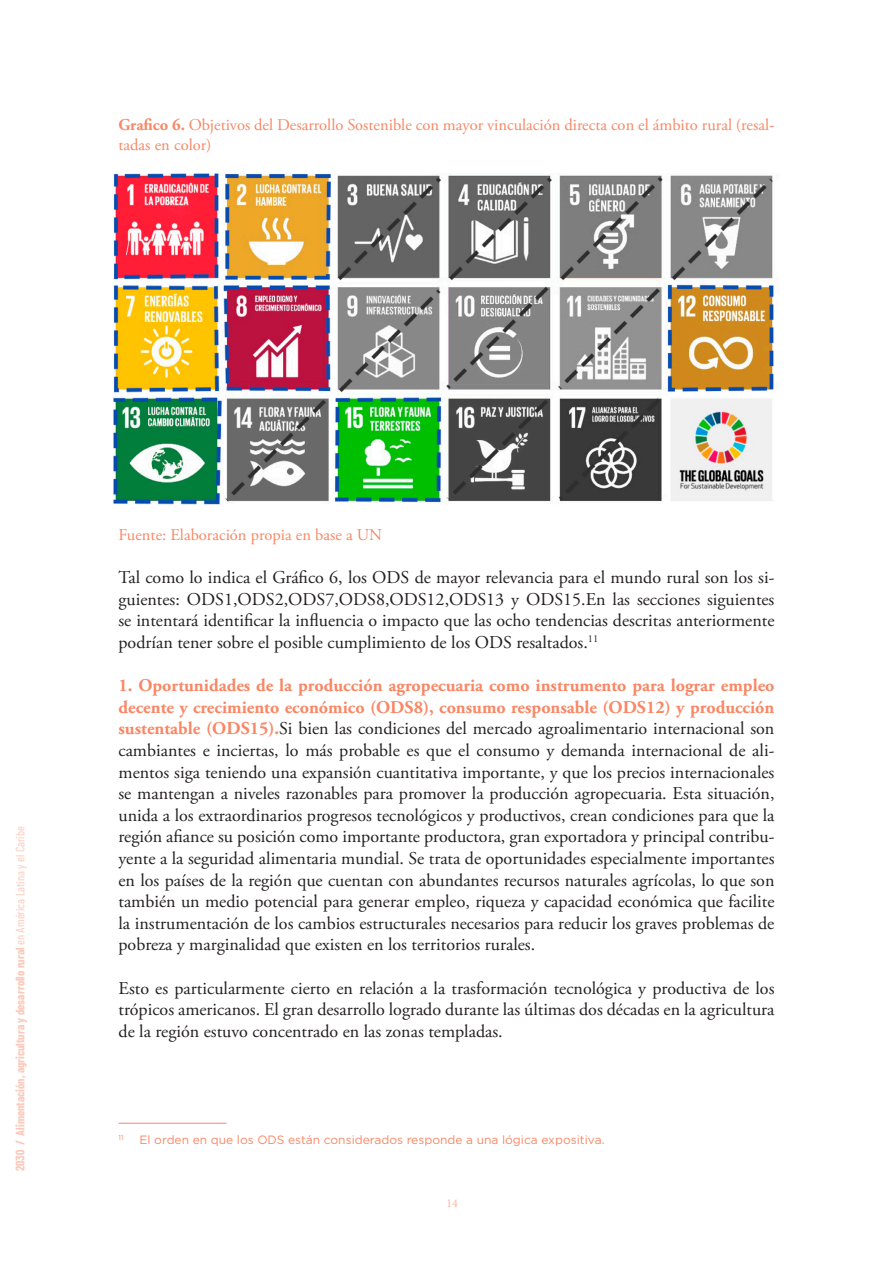
<style>
.page{position:relative;width:893px;height:1263px;background:#fff}
.page>*{position:absolute;margin:0;border:0;box-sizing:border-box;transform-origin:0 0}
.TEXTO_GENERAL{font:18px/21.6px "Adobe Garamond Pro";color:#231f20;text-align:justify}
.FIGURAS___FUENTES{font:16.5px/19.5px "Adobe Garamond Pro";color:#f98765}
.t1{font:700 12px "Barlow Condensed";color:#fcc9ba}
.PIE_DE_PAGINA{font:12px "Gotham";color:#f98765}
.t2{font:12px "Minion Pro";color:#fbb7a3}
.PIE_DE_PAGINA-2{font:7.05px "Gotham";color:#f98765}
.s1{font-weight:700}
.s2{font-weight:400}
.s3{font-weight:700;color:#f98765}
</style>
<div class="page">
<hr style="left:118px;top:1123px;width:108px;height:1px;background:#f98765">
<img style="left:114px;top:173px;width:664px;height:332px">
<p class="FIGURAS___FUENTES" style="left:118px;top:116px;width:657px"><span class="s1">Grafico 6.</span> Objetivos del Desarrollo Sostenible con mayor vinculación directa con el ámbito rural (resal&shy;tadas en color)</p>
<p class="t1" style="left:13px;top:1171px;width:347px;rotate:-90deg">2030 / Alimentación, agricultura y desarrollo rural <span class="s2">en América Latina y el Caribe</span></p>
<p class="FIGURAS___FUENTES" style="left:118px;top:526px;width:265px">Fuente: Elaboración propia en base a UN</p>
<p class="TEXTO_GENERAL" style="left:118px;top:567px;width:657px">Tal como lo indica el Gráfico 6, los ODS de mayor relevancia para el mundo rural son los si&shy;guientes: ODS1,ODS2,ODS7,ODS8,ODS12,ODS13 y ODS15.En las secciones siguientes se intentará identificar la influencia o impacto que las ocho tendencias descritas anteriormente podrían tener sobre el posible cumplimiento de los ODS resaltados.<sup>11</sup></p>
<p class="TEXTO_GENERAL" style="left:118px;top:675px;width:657px"><span class="s3">1. Oportunidades de la producción agropecuaria como instrumento para lograr empleo decente y crecimiento económico (ODS8), consumo responsable (ODS12) y producción sustentable (ODS15).</span>Si bien las condiciones del mercado agroalimentario internacional son cambiantes e inciertas, lo más probable es que el consumo y demanda internacional de ali&shy;mentos siga teniendo una expansión cuantitativa importante, y que los precios internacionales se mantengan a niveles razonables para promover la producción agropecuaria. Esta situación, unida a los extraordinarios progresos tecnológicos y productivos, crean condiciones para que la región afiance su posición como importante productora, gran exportadora y principal contribu&shy;yente a la seguridad alimentaria mundial. Se trata de oportunidades especialmente importantes en los países de la región que cuentan con abundantes recursos naturales agrícolas, lo que son también un medio potencial para generar empleo, riqueza y capacidad económica que facilite la instrumentación de los cambios estructurales necesarios para reducir los graves problemas de pobreza y marginalidad que existen en los territorios rurales.</p>
<p class="TEXTO_GENERAL" style="left:118px;top:978px;width:657px">Esto es particularmente cierto en relación a la trasformación tecnológica y productiva de los trópicos americanos. El gran desarrollo logrado durante las últimas dos décadas en la agricultura de la región estuvo concentrado en las zonas templadas.</p>
<p class="PIE_DE_PAGINA-2" style="left:118px;top:1133px;width:7px">11</p>
<p class="PIE_DE_PAGINA" style="left:140px;top:1132px;width:467px">El orden en que los ODS están considerados responde a una lógica expositiva.</p>
<p class="t2" style="left:446px;top:1195px;width:13px">14</p>
</div>
